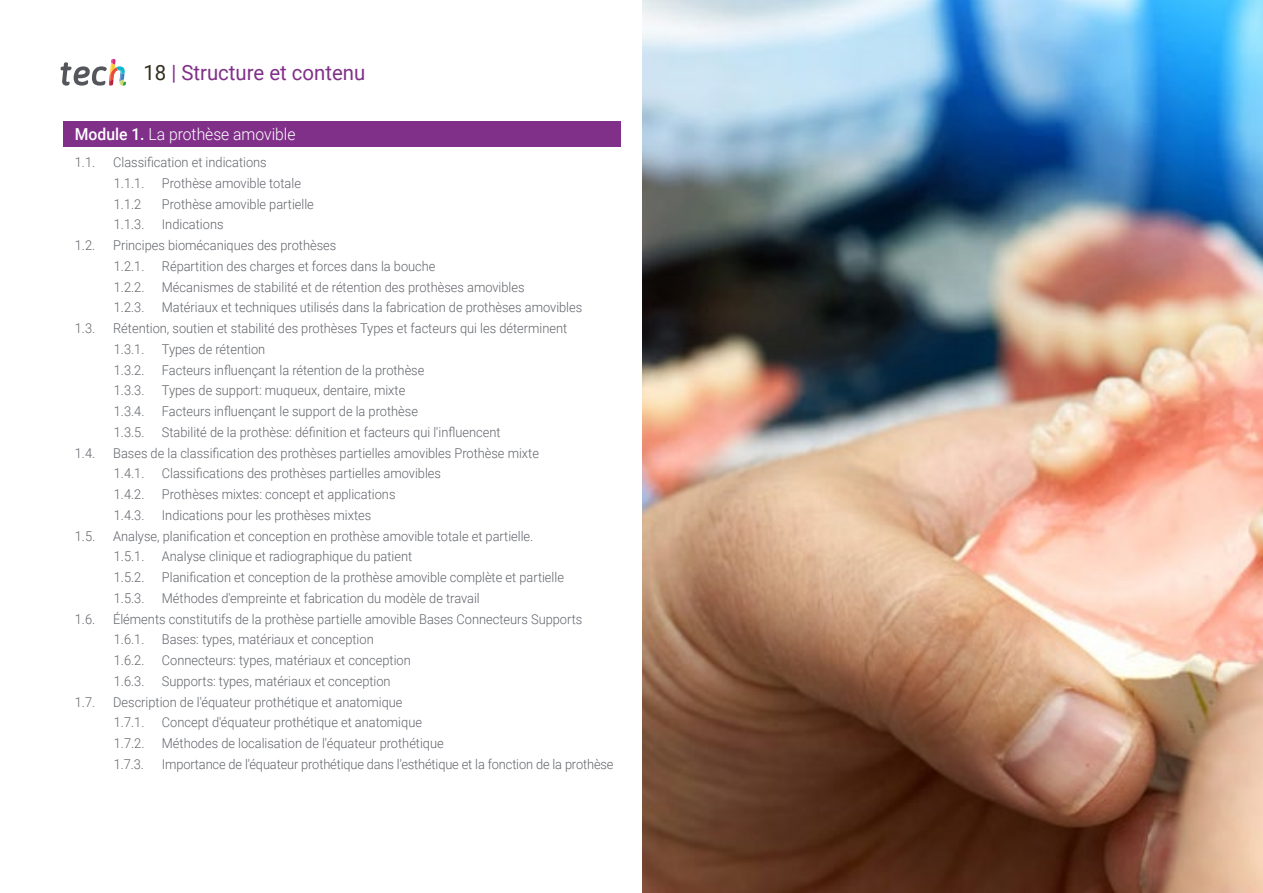
<style>
.page{position:relative;width:1263px;height:893px;background:#fff}
.page>*{position:absolute;margin:0;border:0;box-sizing:border-box;transform-origin:0 0}
.t1{font:21px "Roboto";color:#813089}
.t2{font:300 16.5px "Roboto";color:#fff;scale:.95 1}
.t3{font:300 13.5px/20.7px "Roboto";color:#61646a;scale:.95 1}
.s1{color:#312e20}
.s2{font-weight:500}
</style>
<div class="page">
<div style="left:64px;top:121px;width:557px;height:25px;background:#813089"></div>
<img style="left:642px;top:0;width:621px;height:893px">
<svg style="left:61px;top:59px;width:65px;height:27px"></svg>
<h1 class="t1" style="left:144px;top:57px;width:223px"><span class="s1">18</span> | Structure et contenu</h1>
<p class="t2" style="left:75px;top:123px;width:234px"><span class="s2">Module 1.</span> La prothèse amovible</p>
<p class="t3" style="left:75px;top:151px;width:23px">1.1.</p>
<p class="t3" style="left:113px;top:151px;width:163px">Classification et indications<br>1.1.1.</p>
<p class="t3" style="left:162px;top:172px;width:148px">Prothèse amovible totale</p>
<p class="t3" style="left:114px;top:193px;width:30px">1.1.2</p>
<p class="t3" style="left:162px;top:193px;width:161px">Prothèse amovible partielle</p>
<p class="t3" style="left:114px;top:214px;width:34px">1.1.3.</p>
<p class="t3" style="left:162px;top:214px;width:66px">Indications</p>
<p class="t3" style="left:75px;top:234px;width:23px">1.2.</p>
<p class="t3" style="left:113px;top:234px;width:236px">Principes biomécaniques des prothèses<br>1.2.1.</p>
<p class="t3" style="left:162px;top:255px;width:289px">Répartition des charges et forces dans la bouche</p>
<p class="t3" style="left:114px;top:276px;width:34px">1.2.2.</p>
<p class="t3" style="left:162px;top:276px;width:383px">Mécanismes de stabilité et de rétention des prothèses amovibles</p>
<p class="t3" style="left:114px;top:297px;width:34px">1.2.3.</p>
<p class="t3" style="left:162px;top:297px;width:444px">Matériaux et techniques utilisés dans la fabrication de prothèses amovibles</p>
<p class="t3" style="left:75px;top:317px;width:23px">1.3.</p>
<p class="t3" style="left:113px;top:317px;width:479px">Rétention, soutien et stabilité des prothèses Types et facteurs qui les déterminent<br>1.3.1.</p>
<p class="t3" style="left:162px;top:338px;width:110px">Types de rétention</p>
<p class="t3" style="left:114px;top:359px;width:34px">1.3.2.</p>
<p class="t3" style="left:162px;top:359px;width:278px">Facteurs influençant la rétention de la prothèse</p>
<p class="t3" style="left:114px;top:380px;width:34px">1.3.3.</p>
<p class="t3" style="left:162px;top:380px;width:258px">Types de support: muqueux, dentaire, mixte</p>
<p class="t3" style="left:114px;top:400px;width:34px">1.3.4.</p>
<p class="t3" style="left:162px;top:400px;width:271px">Facteurs influençant le support de la prothèse</p>
<p class="t3" style="left:114px;top:421px;width:34px">1.3.5.</p>
<p class="t3" style="left:162px;top:421px;width:358px">Stabilité de la prothèse: définition et facteurs qui l'influencent</p>
<p class="t3" style="left:75px;top:442px;width:23px">1.4.</p>
<p class="t3" style="left:113px;top:442px;width:450px">Bases de la classification des prothèses partielles amovibles Prothèse mixte<br>1.4.1.</p>
<p class="t3" style="left:162px;top:463px;width:295px">Classifications des prothèses partielles amovibles</p>
<p class="t3" style="left:114px;top:483px;width:34px">1.4.2.</p>
<p class="t3" style="left:162px;top:483px;width:247px">Prothèses mixtes: concept et applications</p>
<p class="t3" style="left:114px;top:504px;width:34px">1.4.3.</p>
<p class="t3" style="left:162px;top:504px;width:222px">Indications pour les prothèses mixtes</p>
<p class="t3" style="left:75px;top:525px;width:23px">1.5.</p>
<p class="t3" style="left:113px;top:525px;width:444px">Analyse, planification et conception en prothèse amovible totale et partielle.<br>1.5.1.</p>
<p class="t3" style="left:162px;top:546px;width:265px">Analyse clinique et radiographique du patient</p>
<p class="t3" style="left:114px;top:566px;width:34px">1.5.2.</p>
<p class="t3" style="left:162px;top:566px;width:425px">Planification et conception de la prothèse amovible complète et partielle</p>
<p class="t3" style="left:114px;top:587px;width:34px">1.5.3.</p>
<p class="t3" style="left:162px;top:587px;width:336px">Méthodes d'empreinte et fabrication du modèle de travail</p>
<p class="t3" style="left:75px;top:608px;width:23px">1.6.</p>
<p class="t3" style="left:113px;top:608px;width:495px">Éléments constitutifs de la prothèse partielle amovible Bases Connecteurs Supports<br>1.6.1.</p>
<p class="t3" style="left:162px;top:629px;width:224px">Bases: types, matériaux et conception</p>
<p class="t3" style="left:114px;top:649px;width:34px">1.6.2.</p>
<p class="t3" style="left:162px;top:649px;width:264px">Connecteurs: types, matériaux et conception</p>
<p class="t3" style="left:114px;top:670px;width:34px">1.6.3.</p>
<p class="t3" style="left:162px;top:670px;width:242px">Supports: types, matériaux et conception</p>
<p class="t3" style="left:75px;top:691px;width:23px">1.7.</p>
<p class="t3" style="left:113px;top:691px;width:306px">Description de l'équateur prothétique et anatomique<br>1.7.1.</p>
<p class="t3" style="left:162px;top:712px;width:275px">Concept d'équateur prothétique et anatomique</p>
<p class="t3" style="left:114px;top:732px;width:34px">1.7.2.</p>
<p class="t3" style="left:162px;top:732px;width:298px">Méthodes de localisation de l'équateur prothétique</p>
<p class="t3" style="left:114px;top:753px;width:33px">1.7.3.</p>
<p class="t3" style="left:162px;top:753px;width:477px">Importance de l'équateur prothétique dans l'esthétique et la fonction de la prothèse</p>
</div>
